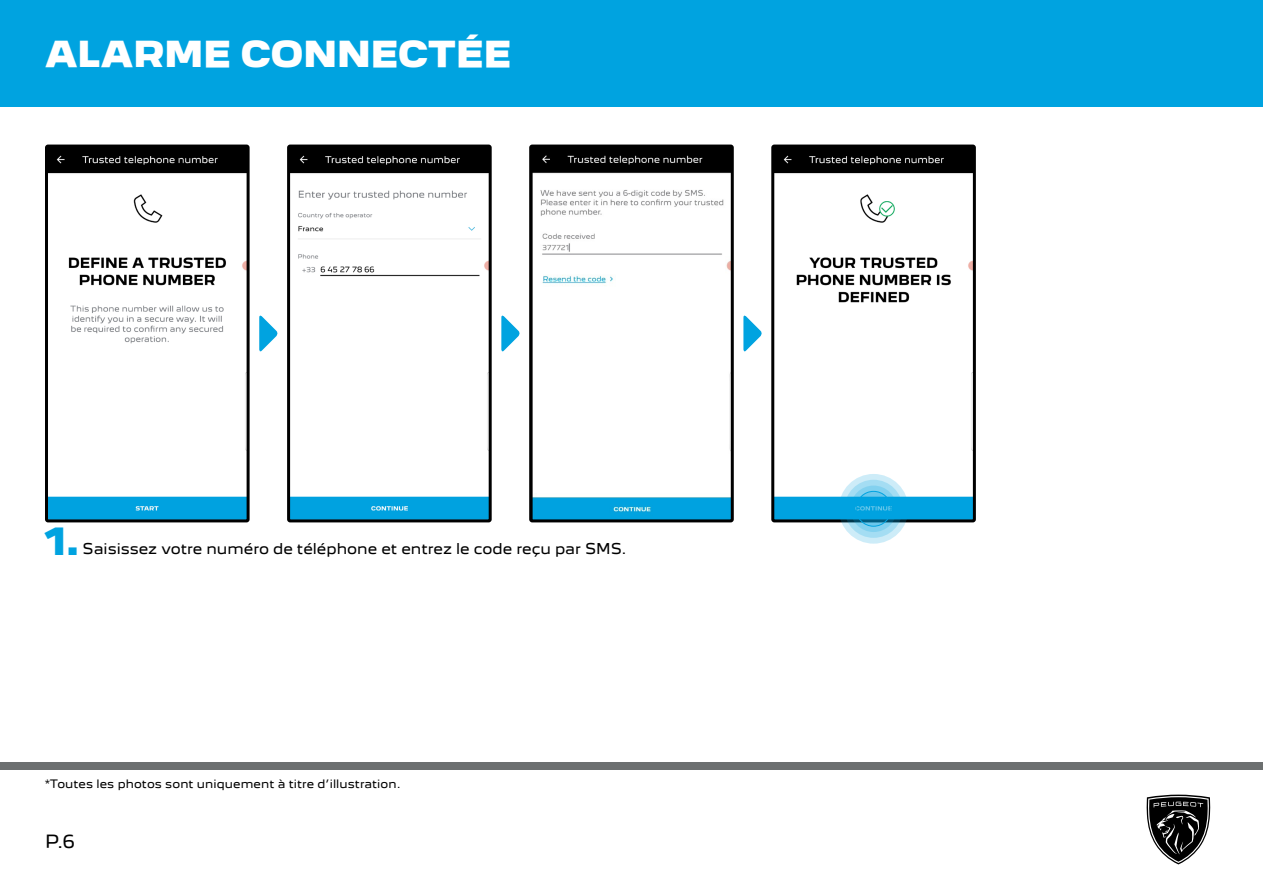
<style>
.page{position:relative;width:1263px;height:893px;background:#fff}
.page>*{position:absolute;margin:0;border:0;box-sizing:border-box;transform-origin:0 0}
.t1{font:900 34.5px "Peugeot New";color:#00a3e0}
.t2{font:900 33px "Peugeot New";color:#fff}
.t3{font:16.5px "Peugeot New";color:#000}
.t4{font:13.5px "Peugeot New";color:#000}
.t5{font:10.5px "Peugeot New";letter-spacing:.01em;color:#000}
</style>
<div class="page">
<div style="left:0;top:762px;width:1263px;height:7px;background:#6c6f70"></div>
<div style="left:0;top:0;width:1263px;height:107px;background:#00a3e0"></div>
<svg style="left:1146px;top:795px;width:64px;height:69px"></svg>
<img style="left:49px;top:149px;width:197px;height:369px">
<div style="left:45px;top:145px;width:205px;height:377px;border:3px solid #000;border-radius:2px"></div>
<img style="left:291px;top:149px;width:197px;height:369px">
<div style="left:287px;top:145px;width:205px;height:377px;border:3px solid #000;border-radius:2px"></div>
<img style="left:533px;top:149px;width:197px;height:369px">
<div style="left:529px;top:145px;width:205px;height:377px;border:3px solid #000;border-radius:2px"></div>
<img style="left:775px;top:149px;width:197px;height:369px">
<div style="left:771px;top:145px;width:205px;height:377px;border:3px solid #000;border-radius:2px"></div>
<svg style="left:501px;top:315px;width:19px;height:37px"></svg>
<svg style="left:743px;top:315px;width:19px;height:37px"></svg>
<svg style="left:259px;top:315px;width:19px;height:37px"></svg>
<svg style="left:839px;top:474px;width:69px;height:70px"></svg>
<svg style="left:844px;top:480px;width:59px;height:58px"></svg>
<svg style="left:850px;top:486px;width:47px;height:46px"></svg>
<svg style="left:856px;top:491px;width:35px;height:35px"></svg>
<div style="left:856px;top:491px;width:35px;height:36px;border:1px solid #00a3e0;border-radius:50%"></div>
<h2 class="t2" style="left:45px;top:27px;width:468px">ALARME CONNECTÉE</h2>
<h1 class="t1" style="left:44px;top:512px;width:37px">1.</h1>
<p class="t4" style="left:83px;top:538px;width:546px">Saisissez votre numéro de téléphone et entrez le code reçu par SMS.</p>
<p class="t5" style="left:45px;top:776px;width:357px">*Toutes les photos sont uniquement à titre d’illustration.</p>
<p class="t3" style="left:45px;top:828px;width:32px">P.6</p>
</div>
